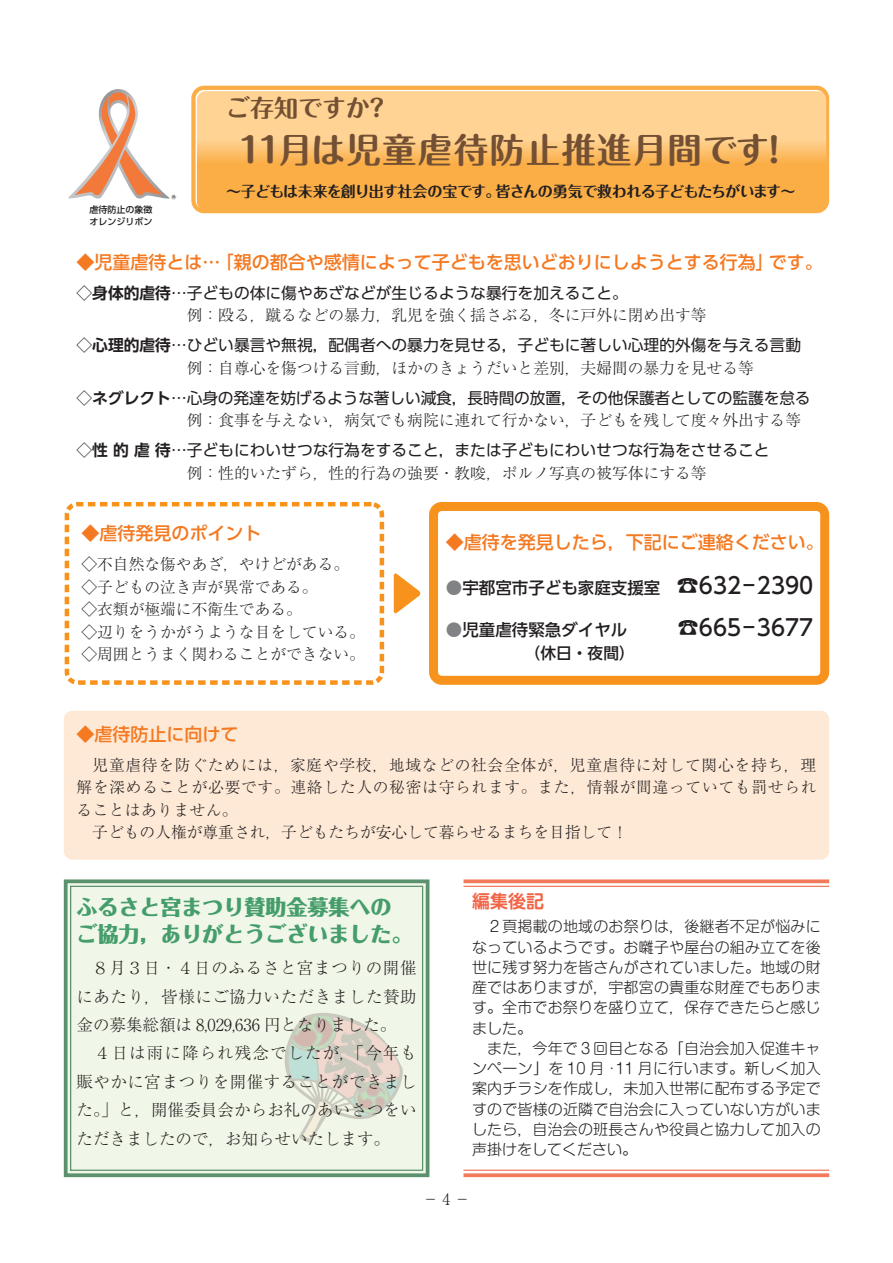
<style>
.page{position:relative;width:893px;height:1263px;background:#fff}
.page>*{position:absolute;margin:0;border:0;box-sizing:border-box;transform-origin:0 0}
.t1{font:700 34.5px "Maru Fo Pro";letter-spacing:.02em;color:#735034}
.t2{font:700 24px "Maru Fo Pro";color:#735034}
.t3{font:500 22.5px "UD Shin Go Pro";color:#231f20;scale:.95 1}
.t4{font:800 21px/27px "Folk Pro";color:#459d6c}
.t5{font:500 18px "UD Shin Go Pro";color:#f47921}
.t6{font:700 18px "Shin M Go Pr 6 De";color:#f26648}
.t7{font:300 16.5px/28.5px "Ryumin Pr 5";letter-spacing:.03em;color:#231f20}
.t8{font:500 16.5px "UD Shin Go Pro";color:#231f20}
.t9{font:300 15.75px/22.5px "Ryumin Pr 6";color:#231f20}
.t10{font:15.75px "UD Shin Go Pr 6";color:#231f20}
.t11{font:300 15.75px/22.5px "Ryumin Pr 6";letter-spacing:.045em;color:#231f20}
.t12{font:500 15.75px "UD Shin Go Pro";color:#231f20}
.t13{font:300 15.75px "Ryumin Pr 5";color:#231f20}
.t14{font:300 15px/20.2px "Shin M Go Pr 6";letter-spacing:.01em;color:#231f20}
.t15{font:700 15px "Maru Fo Pro";letter-spacing:-.045em;color:#231f20}
.t16{font:500 9.45px "Shin Go Pr 6";color:#231f20}
.t17{font:500 9px/12px "UD Shin Go Pro";color:#231f20}
.s1{font-family:"UD Shin Go Pr 6 De";font-weight:700}
.s2{color:#808285}
.s3{font-size:22.5px}
</style>
<div class="page">
<svg style="left:63px;top:879px;width:367px;height:299px"></svg>
<div style="left:70px;top:886px;width:353px;height:285px;border:1px solid #5b916d"></div>
<svg style="left:285px;top:1013px;width:118px;height:130px"></svg>
<hr style="left:463px;top:1169px;width:366px;height:2px;background:#f3795b">
<svg style="left:463px;top:1173px;width:366px;height:4px"></svg>
<hr style="left:463px;top:886px;width:366px;height:1px;background:#f3795b">
<svg style="left:463px;top:879px;width:366px;height:4px"></svg>
<div style="left:64px;top:711px;width:765px;height:149px;background:#fee9d6;border-radius:9px"></div>
<svg style="left:191px;top:86px;width:638px;height:127px;fill:#fbae46"></svg>
<svg style="left:197px;top:91px;width:629px;height:119px"></svg>
<svg style="left:68px;top:89px;width:102px;height:110px"></svg>
<svg style="left:65px;top:502px;width:319px;height:183px"></svg>
<svg style="left:429px;top:502px;width:400px;height:183px"></svg>
<svg style="left:394px;top:573px;width:27px;height:41px"></svg>
<p class="t17" style="left:90px;top:203px;width:64px">虐待防止の象徴オレンジリボン</p>
<p class="t16" style="left:171px;top:191px;width:11px">®</p>
<h2 class="t2" style="left:226px;top:88px;width:164px">ご存知ですか？</h2>
<h1 class="t1" style="left:238px;top:122px;width:555px">11月は児童虐待防止推進月間です！</h1>
<p class="t15" style="left:226px;top:179px;width:571px">～子どもは未来を創り出す社会の宝です。皆さんの勇気で救われる子どもたちがいます～</p>
<p class="t5" style="left:77px;top:247px;width:748px">◆児童虐待とは…「親の都合や感情によって子どもを思いどおりにしようとする行為」です。</p>
<p class="t10" style="left:77px;top:280px;width:553px"><span class="s1">◇身体的虐待</span>…子どもの体に傷やあざなどが生じるような暴行を加えること。</p>
<p class="t9" style="left:187px;top:303px;width:521px">例：殴る，蹴るなどの暴力，乳児を強く揺さぶる，冬に戸外に閉め出す等</p>
<p class="t10" style="left:77px;top:332px;width:726px"><span class="s1">◇心理的虐待</span>…ひどい暴言や無視，配偶者への暴力を見せる，子どもに著しい心理的外傷を与える言動</p>
<p class="t9" style="left:187px;top:356px;width:569px">例：自尊心を傷つける言動，ほかのきょうだいと差別，夫婦間の暴力を見せる等</p>
<p class="t10" style="left:77px;top:385px;width:736px"><span class="s1">◇ネグレクト</span>…心身の発達を妨げるような著しい減食，長時間の放置，その他保護者としての監護を怠る</p>
<p class="t9" style="left:187px;top:408px;width:616px">例：食事を与えない，病気でも病院に連れて行かない，子どもを残して度々外出する等</p>
<p class="t10" style="left:77px;top:437px;width:694px"><span class="s1">◇性的虐待</span>…子どもにわいせつな行為をすること，または子どもにわいせつな行為をさせること</p>
<p class="t9" style="left:187px;top:461px;width:521px">例：性的いたずら，性的行為の強要・教唆，ポルノ写真の被写体にする等</p>
<p class="t5" style="left:81px;top:519px;width:182px">◆虐待発見のポイント</p>
<p class="t9" style="left:81px;top:552px;width:285px">◇不自然な傷やあざ，やけどがある。◇子どもの泣き声が異常である。<br>◇衣類が極端に不衛生である。<br>◇辺りをうかがうような目をしている。◇周囲とうまく関わることができない。</p>
<p class="t5" style="left:446px;top:528px;width:379px">◆虐待を発見したら，下記にご連絡ください。</p>
<p class="t8" style="left:446px;top:575px;width:369px"><span class="s2">●</span>宇都宮市子ども家庭支援室 <span class="s3">☎632－2390</span></p>
<p class="t8" style="left:446px;top:617px;width:183px"><span class="s2">●</span>児童虐待緊急ダイヤル</p>
<h3 class="t3" style="left:677px;top:609px;width:145px">☎665－3677</h3>
<p class="t12" style="left:446px;top:640px;width:190px">　　　　　（休日・夜間）</p>
<p class="t5" style="left:77px;top:719px;width:164px">◆虐待防止に向けて</p>
<p class="t11" style="left:77px;top:753px;width:741px;text-indent:16px">児童虐待を防ぐためには，家庭や学校，地域などの社会全体が，児童虐待に対して関心を持ち，理解を深めることが必要です。連絡した人の秘密は守られます。また，情報が間違っていても罰せられることはありません。<br>　子どもの人権が尊重され，子どもたちが安心して暮らせるまちを目指して！</p>
<h3 class="t4" style="left:77px;top:890px;width:337px">ふるさと宮まつり賛助金募集へのご協力，ありがとうございました。</h3>
<p class="t7" style="left:77px;top:952px;width:342px;text-indent:16px">８月３日･４日のふるさと宮まつりの開催にあたり，皆様にご協力いただきました賛助金の募集総額は 8,029,636 円となりました。<br>　４日は雨に降られ残念でしたが，「今年も賑やかに宮まつりを開催することができました。」と，開催委員会からお礼のあいさつをいただきましたので，お知らせいたします。</p>
<p class="t6" style="left:472px;top:886px;width:73px">編集後記</p>
<p class="t14" style="left:472px;top:916px;width:350px;text-indent:15px">２頁掲載の地域のお祭りは，後継者不足が悩みになっているようです。お囃子や屋台の組み立てを後世に残す努力を皆さんがされていました。地域の財産ではありますが，宇都宮の貴重な財産でもあります。全市でお祭りを盛り立て，保存できたらと感じました。<br>　また，今年で３回目となる「自治会加入促進キャンペーン」を 10 月･11 月に行います。新しく加入案内チラシを作成し，未加入世帯に配布する予定ですので皆様の近隣で自治会に入っていない方がいましたら，自治会の班長さんや役員と協力して加入の声掛けをしてください。</p>
<p class="t13" style="left:423px;top:1186px;width:49px">−4−</p>
</div>
